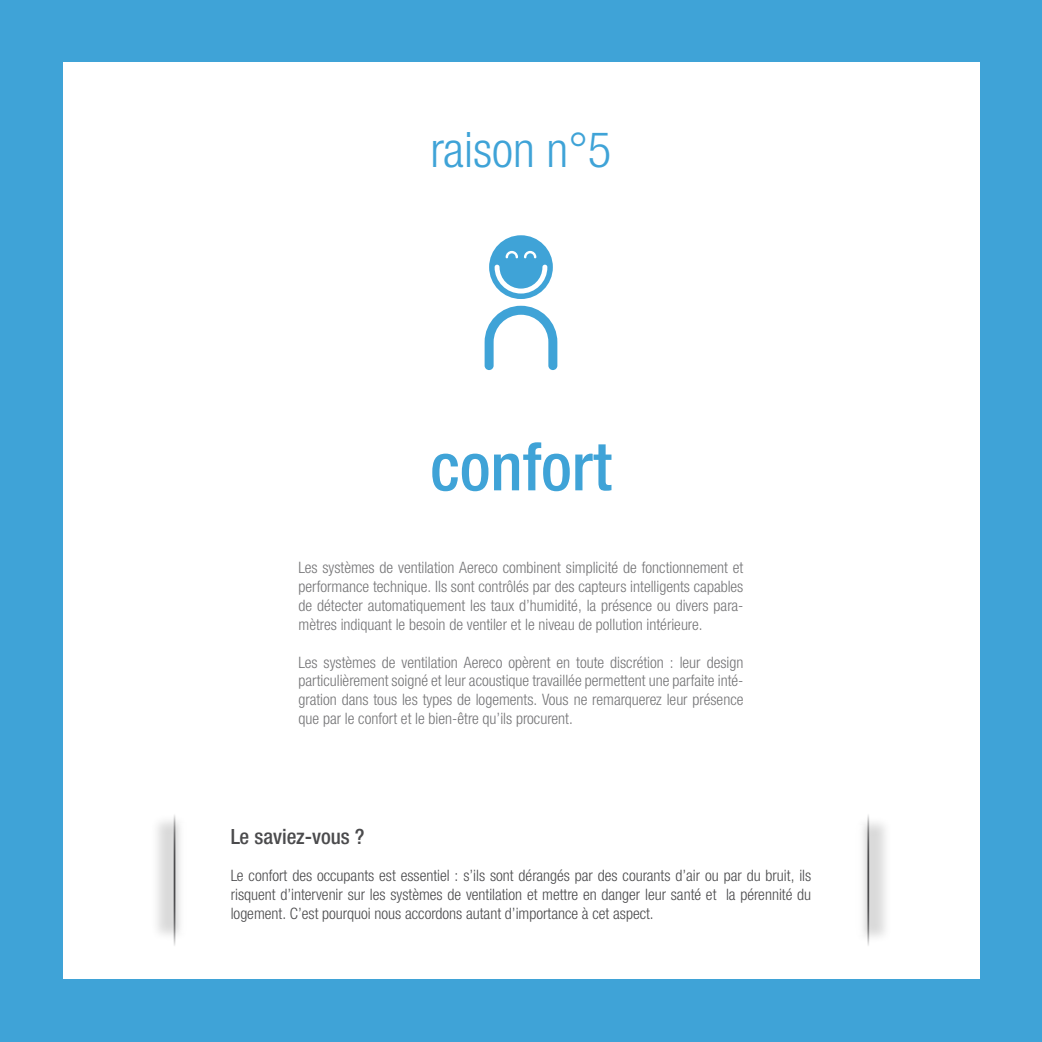
<style>
.page{position:relative;width:1042px;height:1042px;background:#3fa3d7}
.page>*{position:absolute;margin:0;border:0;box-sizing:border-box;transform-origin:0 0}
.t1{font:500 condensed 66.5px "Helvetica Neue LTW1 G";color:#3fa3d7}
.t2{font:300 condensed 49px "Helvetica Neue LTW1 G";color:#3fa3d7}
.t3{font:500 condensed 21px "Helvetica Neue LTW1 G";color:#4b4b4d}
.t4{font:300 condensed 15.75px/18.9px "Helvetica Neue LTW1 G";color:#757577;text-align:justify}
.t5{font:300 condensed 15.75px/18.9px "Helvetica Neue LTW1 G";color:#4b4b4d;text-align:justify}
</style>
<div class="page">
<div style="left:63px;top:63px;width:916px;height:916px;background:#fff"></div>
<div style="left:150px;top:814px;width:39px;height:128px;background:#000;opacity:.15"></div>
<div style="left:177px;top:823px;width:20px;height:109px;background:#fff"></div>
<hr style="left:174px;top:813px;width:1px;height:134px;background:#4b4b4d">
<div style="left:854px;top:816px;width:39px;height:128px;background:#000;opacity:.15"></div>
<div style="left:846px;top:825px;width:20px;height:110px;background:#fff"></div>
<hr style="left:867px;top:813px;width:2px;height:134px;background:#4b4b4d">
<svg style="left:489px;top:235px;width:64px;height:64px"></svg>
<svg style="left:484px;top:306px;width:73px;height:64px"></svg>
<h2 class="t2" style="left:430px;top:121px;width:182px">raison n°5</h2>
<h1 class="t1" style="left:430px;top:427px;width:183px">confort</h1>
<p class="t4" style="left:299px;top:558px;width:446px">Les systèmes de ventilation Aereco combinent simplicité de fonctionnement et performance technique. Ils sont contrôlés par des capteurs intelligents capables de détecter automatiquement les taux d’humidité, la présence ou divers para&shy;mètres indiquant le besoin de ventiler et le niveau de pollution intérieure.</p>
<p class="t4" style="left:299px;top:652px;width:446px">Les systèmes de ventilation Aereco opèrent en toute discrétion : leur design particulièrement soigné et leur acoustique travaillée permettent une parfaite inté&shy;gration dans tous les types de logements. Vous ne remarquerez leur présence que par le confort et le bien-être qu’ils procurent.</p>
<h3 class="t3" style="left:231px;top:823px;width:135px">Le saviez-vous ?</h3>
<p class="t5" style="left:231px;top:866px;width:582px">Le confort des occupants est essentiel : s’ils sont dérangés par des courants d’air ou par du bruit, ils risquent d’intervenir sur les systèmes de ventilation et mettre en danger leur santé et la pérennité du logement. C’est pourquoi nous accordons autant d’importance à cet aspect.</p>
</div>
